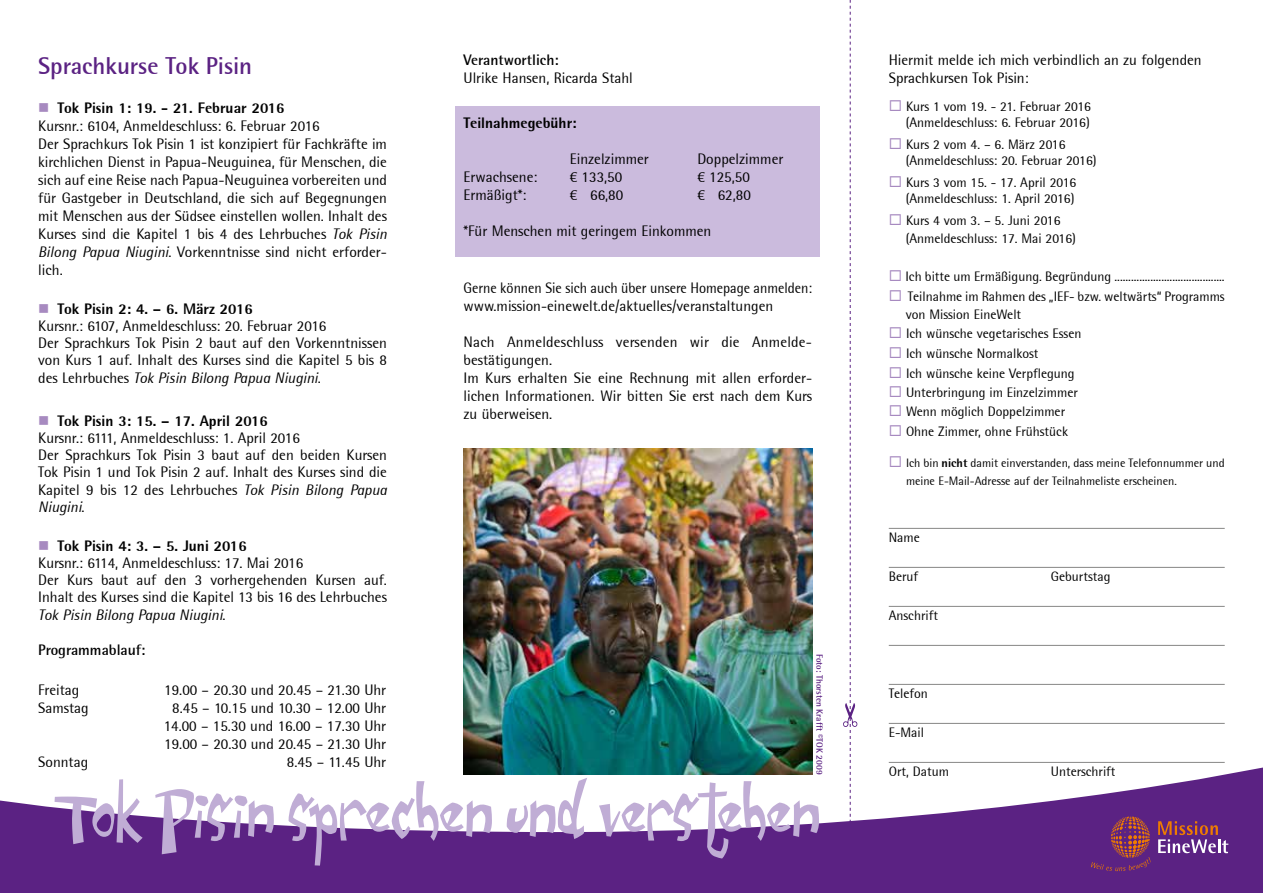
<style>
.page{position:relative;width:1263px;height:893px;background:#fff}
.page>*{position:absolute;margin:0;border:0;box-sizing:border-box;transform-origin:0 0}
.t1{font:75px "Junior Stinky";color:#c0add5}
.t2{font:700 24px "Rotis Semi Sans";color:#5b2283}
.t3{font:15px/17.2px "Rotis Semi Sans";color:#000}
.t4{font:15px/18px "Rotis Semi Sans";color:#000;scale:.94 1}
.t5{font:700 15px "Rotis Semi Sans";color:#000}
.t6{font:800 15px "Rotis Semi Sans";color:#000}
.t7{font:13.5px/16.5px "Rotis Semi Sans";color:#000}
.t8{font:12px/18px "Rotis Semi Sans";color:#000}
.t9{font:700 9px "Rotis Semi Sans";color:#5b2283}
.s1{color:#a78ac0}
.s2{font-weight:800}
.s3{font-style:italic}
</style>
<div class="page">
<div style="left:455px;top:106px;width:365px;height:151px;background:#cbbbdd"></div>
<svg style="left:0;top:764px;width:1263px;height:129px;fill:#5b2283"></svg>
<svg style="left:1158px;top:821px;width:70px;height:32px;background:#8a5385"></svg>
<svg style="left:1091px;top:817px;width:60px;height:54px;background:#75316b"></svg>
<hr style="left:889px;top:528px;width:336px;height:1px;background:#878786">
<hr style="left:889px;top:567px;width:336px;height:1px;background:#878786">
<hr style="left:889px;top:606px;width:336px;height:1px;background:#878786">
<hr style="left:889px;top:645px;width:336px;height:1px;background:#878786">
<hr style="left:889px;top:684px;width:336px;height:1px;background:#878786">
<hr style="left:889px;top:723px;width:336px;height:1px;background:#878786">
<hr style="left:889px;top:762px;width:336px;height:1px;background:#878786">
<svg style="left:843px;top:0;width:14px;height:893px"></svg>
<img style="left:463px;top:449px;width:349px;height:325px">
<h2 class="t2" style="left:38px;top:51px;width:215px">Sprachkurse Tok Pisin</h2>
<p class="t3" style="left:38px;top:99px;width:350px;line-height:17.9px"><span class="s1">■</span> <span class="s2">Tok Pisin 1: 19. - 21. Februar 2016<br></span>Kursnr.: 6104, Anmeldeschluss: 6. Februar 2016<br>Der Sprachkurs Tok Pisin 1 ist konzipiert für Fachkräfte im kirchlichen Dienst in Papua-Neuguinea, für Menschen, die sich auf eine Reise nach Papua-Neuguinea vorbereiten und für Gastgeber in Deutschland, die sich auf Begegnungen mit Menschen aus der Südsee einstellen wollen. Inhalt des Kurses sind die Kapitel 1 bis 4 des Lehrbuches <span class="s3">Tok Pisin Bilong Papua Niugini</span>. Vorkenntnisse sind nicht erforder&shy;lich.</p>
<p class="t3" style="left:38px;top:300px;width:350px"><span class="s1">■</span> <span class="s2">Tok Pisin 2: 4. – 6. März 2016<br></span>Kursnr.: 6107, Anmeldeschluss: 20. Februar 2016<br>Der Sprachkurs Tok Pisin 2 baut auf den Vorkenntnissen von Kurs 1 auf. Inhalt des Kurses sind die Kapitel 5 bis 8 des Lehrbuches <span class="s3">Tok Pisin Bilong Papua Niugini</span>.</p>
<p class="t3" style="left:38px;top:412px;width:350px"><span class="s1">■</span> <span class="s2">Tok Pisin 3: 15. – 17. April 2016<br></span>Kursnr.: 6111, Anmeldeschluss: 1. April 2016<br>Der Sprachkurs Tok Pisin 3 baut auf den beiden Kursen Tok Pisin 1 und Tok Pisin 2 auf. Inhalt des Kurses sind die Kapitel 9 bis 12 des Lehrbuches <span class="s3">Tok Pisin Bilong Papua Niugini</span>.</p>
<p class="t3" style="left:38px;top:537px;width:350px"><span class="s1">■</span> <span class="s2">Tok Pisin 4: 3. – 5. Juni 2016<br></span>Kursnr.: 6114, Anmeldeschluss: 17. Mai 2016<br>Der Kurs baut auf den 3 vorhergehenden Kursen auf.<br>Inhalt des Kurses sind die Kapitel 13 bis 16 des Lehrbuches <span class="s3">Tok Pisin Bilong Papua Niugini</span>.</p>
<p class="t5" style="left:38px;top:641px;width:109px">Programmablauf:</p>
<p class="t3" style="left:38px;top:681px;width:43px">Freitag</p>
<p class="t3" style="left:164px;top:681px;width:224px">19.00 – 20.30 und 20.45 – 21.30 Uhr</p>
<p class="t3" style="left:38px;top:699px;width:52px">Samstag</p>
<p class="t3" style="left:164px;top:698px;width:224px;line-height:18px;text-align:center">8.45 – 10.15 und 10.30 – 12.00 Uhr<br>14.00 – 15.30 und 16.00 – 17.30 Uhr<br>19.00 – 20.30 und 20.45 – 21.30 Uhr</p>
<p class="t3" style="left:38px;top:753px;width:51px">Sonntag</p>
<p class="t3" style="left:287px;top:753px;width:101px">8.45 – 11.45 Uhr</p>
<p class="t5" style="left:463px;top:51px;width:97px">Verantwortlich:</p>
<p class="t3" style="left:463px;top:70px;width:171px">Ulrike Hansen, Ricarda Stahl</p>
<p class="t6" style="left:463px;top:113px;width:115px">Teilnahmegebühr:</p>
<p class="t3" style="left:570px;top:150px;width:81px">Einzelzimmer</p>
<p class="t3" style="left:697px;top:150px;width:88px">Doppelzimmer</p>
<p class="t3" style="left:463px;top:168px;width:75px">Erwachsene:</p>
<p class="t3" style="left:570px;top:168px;width:54px">€ 133,50</p>
<p class="t3" style="left:697px;top:168px;width:54px">€ 125,50</p>
<p class="t3" style="left:463px;top:186px;width:64px">Ermäßigt*:</p>
<p class="t3" style="left:570px;top:186px;width:55px">€ 66,80</p>
<p class="t3" style="left:697px;top:186px;width:55px">€ 62,80</p>
<p class="t3" style="left:463px;top:222px;width:249px">*Für Menschen mit geringem Einkommen</p>
<p class="t4" style="left:463px;top:279px;width:372px">Gerne können Sie sich auch über unsere Homepage anmelden: www.mission-einewelt.de/aktuelles/veranstaltungen</p>
<p class="t3" style="left:463px;top:333px;width:350px;line-height:18px">Nach Anmeldeschluss versenden wir die Anmelde&shy;bestätigungen.<br>Im Kurs erhalten Sie eine Rechnung mit allen erforder&shy;lichen Informationen. Wir bitten Sie erst nach dem Kurs zu überweisen.</p>
<p class="t9" style="left:825px;top:654px;width:123px;rotate:90deg">Foto: Thorsten Krafft ©TOK 2009</p>
<h1 class="t1" style="left:54px;top:779px;width:768px">Tok Pisin sprechen und verstehen</h1>
<p class="t3" style="left:889px;top:51px;width:314px;line-height:18px">Hiermit melde ich mich verbindlich an zu folgenden<br>Sprachkursen Tok Pisin:</p>
<p class="t7" style="left:889px;top:98px;width:204px;text-align:right"><span class="s1">◻</span> Kurs 1 vom 19. - 21. Februar 2016 (Anmeldeschluss: 6. Februar 2016)</p>
<p class="t7" style="left:906px;top:136px;width:192px;text-indent:-17px"><span class="s1">◻</span> Kurs 2 vom 4. – 6. März 2016 (Anmeldeschluss: 20. Februar 2016)</p>
<p class="t7" style="left:889px;top:174px;width:189px;text-align:right"><span class="s1">◻</span> Kurs 3 vom 15. - 17. April 2016 (Anmeldeschluss: 1. April 2016)</p>
<p class="t7" style="left:906px;top:211px;width:172px;line-height:18px;text-indent:-17px"><span class="s1">◻</span> Kurs 4 vom 3. – 5. Juni 2016 (Anmeldeschluss: 17. Mai 2016)</p>
<p class="t7" style="left:889px;top:269px;width:337px"><span class="s1">◻</span> Ich bitte um Ermäßigung. Begründung ........................................</p>
<p class="t7" style="left:906px;top:287px;width:320px;line-height:18px;text-indent:-17px"><span class="s1">◻</span> Teilnahme im Rahmen des „IEF- bzw. weltwärts“ Programms von Mission EineWelt</p>
<p class="t7" style="left:889px;top:325px;width:194px"><span class="s1">◻</span> Ich wünsche vegetarisches Essen</p>
<p class="t7" style="left:889px;top:345px;width:151px"><span class="s1">◻</span> Ich wünsche Normalkost</p>
<p class="t7" style="left:889px;top:365px;width:187px"><span class="s1">◻</span> Ich wünsche keine Verpflegung</p>
<p class="t7" style="left:889px;top:384px;width:191px"><span class="s1">◻</span> Unterbringung im Einzelzimmer</p>
<p class="t7" style="left:889px;top:404px;width:178px"><span class="s1">◻</span> Wenn möglich Doppelzimmer</p>
<p class="t7" style="left:889px;top:423px;width:181px"><span class="s1">◻</span> Ohne Zimmer, ohne Frühstück</p>
<p class="t8" style="left:906px;top:453px;width:320px;text-indent:-17px"><span class="s1">◻</span> Ich bin <span class="s2">nicht</span> damit einverstanden, dass meine Telefonnummer und meine E-Mail-Adresse auf der Teilnahmeliste erscheinen.</p>
<p class="t7" style="left:889px;top:529px;width:33px">Name</p>
<p class="t7" style="left:889px;top:568px;width:31px">Beruf</p>
<p class="t7" style="left:1051px;top:568px;width:61px">Geburtstag</p>
<p class="t7" style="left:889px;top:607px;width:51px">Anschrift</p>
<p class="t7" style="left:889px;top:685px;width:41px">Telefon</p>
<p class="t7" style="left:889px;top:724px;width:37px">E-Mail</p>
<p class="t7" style="left:889px;top:763px;width:62px">Ort, Datum</p>
<p class="t7" style="left:1051px;top:763px;width:66px">Unterschrift</p>
</div>
